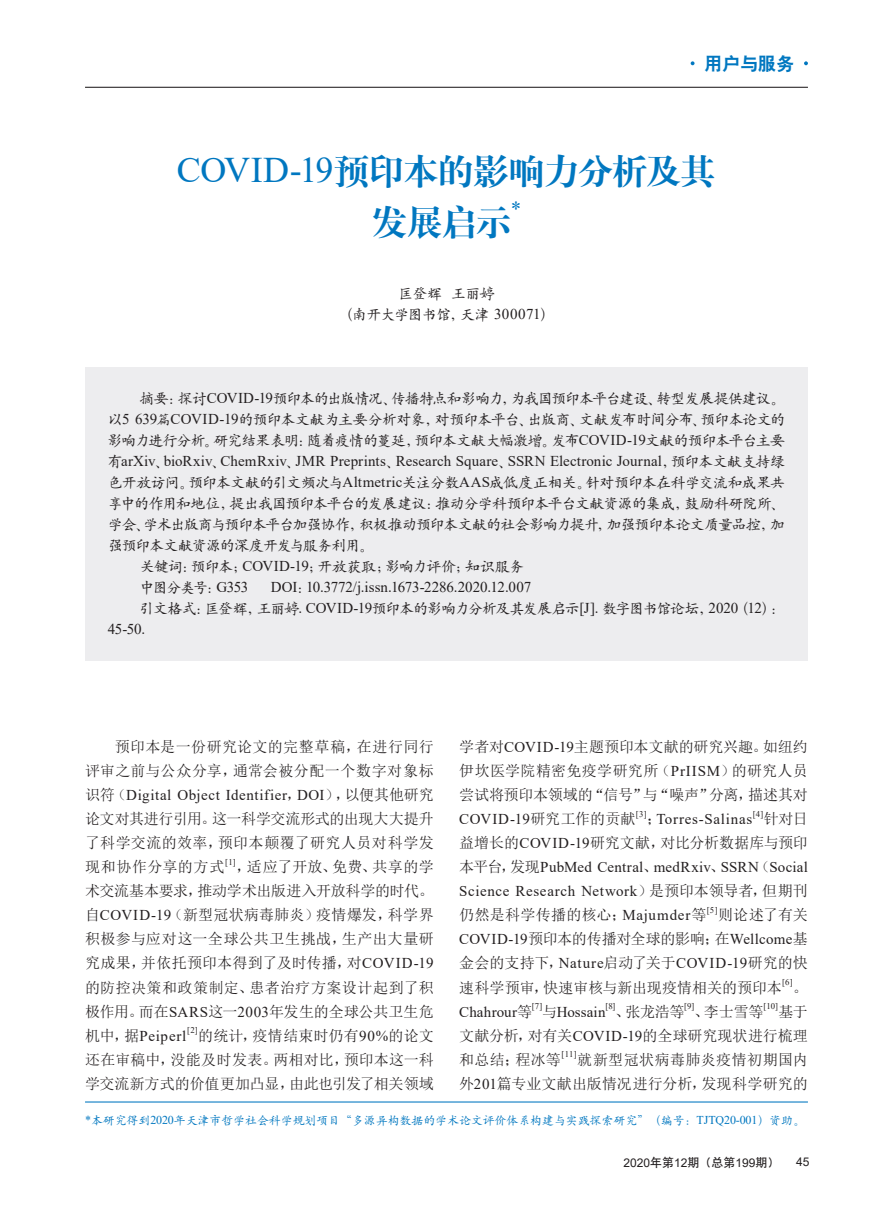
<style>
.page{position:relative;width:893px;height:1212px;background:#fff}
.page>*{position:absolute;margin:0;border:0;box-sizing:border-box;transform-origin:0 0}
.t1{font:36px/51px "H Ya 4 gj";letter-spacing:-.04em;color:#0077c0;text-align:center}
.t2{font:21px "Times New Roman";color:#0077c0}
.t3{font:18px "H Yb 2 gj";color:#0077c0}
.t4{font:15px/24px "Sim Sun";letter-spacing:.01em;color:#231f20;text-align:justify}
.t5{font:15px/21px "H Yc 1 gj";letter-spacing:-.065em;color:#231f20;text-align:justify}
.t6{font:15px/24px "Times New Roman";letter-spacing:.02em;color:#231f20}
.t7{font:15px "H Yc 1 gj";letter-spacing:-.085em;color:#231f20}
.t8{font:15px/24px "Sim Sun";letter-spacing:.03em;color:#231f20;text-align:right}
.t9{font:15px "Times New Roman";letter-spacing:-.005em;color:#231f20}
.t10{font:15px "Times New Roman";letter-spacing:.04em;color:#231f20}
.t11{font:15px "H Yc 1 gj";letter-spacing:-.045em;color:#231f20}
.t12{font:15px/24px "Sim Sun";letter-spacing:-.015em;color:#231f20;text-align:right}
.t13{font:15px "Times New Roman";letter-spacing:.05em;color:#231f20}
.t14{font:15px "Times New Roman";letter-spacing:.045em;color:#231f20}
.t15{font:12px "H Yc 1 gj";letter-spacing:-.01em;color:#0077c0}
.t16{font:12px "Arial";color:#231f20}
.t17{font:8.7px "Times New Roman";color:#231f20}
.s1{font-family:"Times New Roman"}
.s2{font-family:"H Yc 1 gj"}
.s3{font-family:"Sim Sun"}
.s4{font-family:"H Yb 1 gj"}
</style>
<div class="page">
<hr style="left:85px;top:87px;width:723px;height:1px;background:#231f20">
<div style="left:85px;top:367px;width:723px;height:293px;background:#ededef"></div>
<hr style="left:85px;top:1101px;width:723px;height:1px;background:#0077c0">
<svg style="left:691px;top:61px;width:3px;height:4px"></svg>
<svg style="left:804px;top:61px;width:4px;height:4px"></svg>
<p class="t3" style="left:704px;top:55px;width:91px">用户与服务</p>
<h1 class="t1" style="left:177px;top:145px;width:541px"><span class="s1">COVID-19</span>预印本的影响力分析及其发展启示</h1>
<h2 class="t2" style="left:511px;top:194px;width:12px">*</h2>
<p class="t5" style="left:338px;top:283px;width:218px;text-align:center">匡登辉 王丽婷<br>（南开大学图书馆，天津 <span class="s1">300071</span>）</p>
<p class="t5" style="left:108px;top:388px;width:679px;text-indent:32px">摘要：探讨<span class="s1">COVID-19</span>预印本的出版情况、传播特点和影响力，为我国预印本平台建设、转型发展提供建议。以<span class="s1">5 639</span>篇<span class="s1">COVID-19</span>的预印本文献为主要分析对象，对预印本平台、出版商、文献发布时间分布、预印本论文的影响力进行分析。研究结果表明：随着疫情的蔓延，预印本文献大幅激增。发布<span class="s1">COVID-19</span>文献的预印本平台主要</p>
<p class="t6" style="left:108px;top:448px;width:679px"><span class="s2">有</span>arXiv<span class="s2">、</span>bioRxiv<span class="s2">、</span>ChemRxiv<span class="s2">、</span>JMR Preprints<span class="s2">、</span>Research Square<span class="s2">、</span>SSRN Electronic Journal<span class="s2">，预印本文献支持绿</span></p>
<p class="t5" style="left:108px;top:472px;width:679px">色开放访问。预印本文献的引文频次与<span class="s1">Altmetric</span>关注分数<span class="s1">AAS</span>成低度正相关。针对预印本在科学交流和成果共</p>
<p class="t5" style="left:108px;top:493px;width:679px">享中的作用和地位，提出我国预印本平台的发展建议：推动分学科预印本平台文献资源的集成，鼓励科研院所、</p>
<p class="t5" style="left:108px;top:514px;width:679px">学会、学术出版商与预印本平台加强协作，积极推动预印本文献的社会影响力提升，加强预印本论文质量品控，加</p>
<p class="t5" style="left:108px;top:535px;width:267px">强预印本文献资源的深度开发与服务利用。</p>
<p class="t11" style="left:140px;top:559px;width:386px">关键词：预印本；<span class="s1">COVID-19</span>；开放获取；影响力评价；知识服务</p>
<p class="t5" style="left:140px;top:577px;width:110px">中图分类号：<span class="s1">G353</span></p>
<p class="t9" style="left:271px;top:576px;width:262px">DOI<span class="s2">：</span>10.3772/j.issn.1673-2286.2020.12.007</p>
<p class="t7" style="left:140px;top:601px;width:647px">引文格式：匡登辉，王丽婷<span class="s1">. COVID-19</span>预印本的影响力分析及其发展启示<span class="s1">[J].</span> 数字图书馆论坛，<span class="s1">2020</span>（<span class="s1">12</span>）：</p>
<p class="t6" style="left:108px;top:616px;width:39px">45-50.</p>
<p class="t8" style="left:85px;top:735px;width:350px">预印本是一份研究论文的完整草稿，在进行同行<br>评审之前与公众分享，通常会被分配一个数字对象标</p>
<p class="t10" style="left:85px;top:785px;width:350px"><span class="s3">识符（</span>Digital Object Identifier<span class="s3">，</span>DOI<span class="s3">），以便其他研究</span></p>
<p class="t4" style="left:85px;top:807px;width:350px">论文对其进行引用。这一科学交流形式的出现大大提升了科学交流的效率，预印本颠覆了研究人员对科学发现和协作分享的方式</p>
<p class="t17" style="left:225px;top:856px;width:12px">[1]</p>
<p class="t4" style="left:85px;top:855px;width:350px;text-indent:151px">，适应了开放、免费、共享的学术交流基本要求，推动学术出版进入开放科学的时代。自<span class="s1">COVID-19</span>（新型冠状病毒肺炎）疫情爆发，科学界积极参与应对这一全球公共卫生挑战，生产出大量研究成果，并依托预印本得到了及时传播，对<span class="s1">COVID-19</span>的防控决策和政策制定、患者治疗方案设计起到了积极作用。而在<span class="s1">SARS</span>这一<span class="s1">2003</span>年发生的全球公共卫生危</p>
<p class="t14" style="left:85px;top:1025px;width:103px"><span class="s3">机中，据</span>Peiperl</p>
<p class="t17" style="left:187px;top:1024px;width:12px">[2]</p>
<p class="t4" style="left:85px;top:1023px;width:350px;text-indent:113px">的统计，疫情结束时仍有<span class="s1">90%</span>的论文还在审稿中，没能及时发表。两相对比，预印本这一科学交流新方式的价值更加凸显，由此也引发了相关领域</p>
<p class="t4" style="left:459px;top:735px;width:350px">学者对<span class="s1">COVID-19</span>主题预印本文献的研究兴趣。如纽约伊坎医学院精密免疫学研究所（<span class="s1">PrIISM</span>）的研究人员尝试将预印本领域的“信号”与“噪声”分离，描述其对</p>
<p class="t6" style="left:459px;top:807px;width:178px">COVID-19<span class="s3">研究工作的贡献</span></p>
<p class="t17" style="left:636px;top:808px;width:12px">[3]</p>
<p class="t13" style="left:647px;top:809px;width:107px"><span class="s3">；</span>Torres-Salinas</p>
<p class="t17" style="left:753px;top:808px;width:12px">[4]</p>
<p class="t12" style="left:459px;top:807px;width:350px">针对日<br>益增长的<span class="s1">COVID-19</span>研究文献，对比分析数据库与预印</p>
<p class="t6" style="left:459px;top:855px;width:350px"><span class="s3">本平台，发现</span>PubMed Central<span class="s3">、</span>medRxiv<span class="s3">、</span>SSRN<span class="s3">（</span>Social<br>Science Research Network<span class="s3">）是预印本领导者，但期刊</span></p>
<p class="t4" style="left:459px;top:903px;width:249px">仍然是科学传播的核心；<span class="s1">Majumder</span>等</p>
<p class="t17" style="left:707px;top:904px;width:12px">[5]</p>
<p class="t4" style="left:718px;top:903px;width:91px">则论述了有关</p>
<p class="t6" style="left:459px;top:927px;width:350px">COVID-19<span class="s3">预印本的传播对全球的影响；在</span>Wellcome<span class="s3">基</span></p>
<p class="t4" style="left:459px;top:951px;width:350px">金会的支持下，<span class="s1">Nature</span>启动了关于<span class="s1">COVID-19</span>研究的快速科学预审，快速审核与新出现疫情相关的预印本</p>
<p class="t17" style="left:782px;top:976px;width:12px">[6]</p>
<p class="t4" style="left:793px;top:975px;width:16px">。</p>
<p class="t6" style="left:459px;top:999px;width:74px">Chahrour<span class="s3">等</span></p>
<p class="t17" style="left:532px;top:1000px;width:12px">[7]</p>
<p class="t6" style="left:542px;top:999px;width:65px"><span class="s3">与</span>Hossain</p>
<p class="t17" style="left:605px;top:1000px;width:12px">[8]</p>
<p class="t4" style="left:615px;top:999px;width:71px">、张龙浩等</p>
<p class="t17" style="left:684px;top:1000px;width:11px">[9]</p>
<p class="t4" style="left:694px;top:999px;width:71px">、李士雪等</p>
<p class="t17" style="left:763px;top:1000px;width:16px">[10]</p>
<p class="t4" style="left:459px;top:999px;width:350px;text-indent:319px">基于文献分析，对有关<span class="s1">COVID-19</span>的全球研究现状进行梳理和总结；程冰等</p>
<p class="t17" style="left:562px;top:1048px;width:17px">[11]</p>
<p class="t4" style="left:459px;top:1047px;width:350px;text-align:right">就新型冠状病毒肺炎疫情初期国内<br>外<span class="s1">201</span>篇专业文献出版情况进行分析，发现科学研究的</p>
<p class="t15" style="left:85px;top:1114px;width:721px"><span class="s1">*</span>本研究得到<span class="s1">2020</span>年天津市哲学社会科学规划项目“多源异构数据的学术论文评价体系构建与实践探索研究”（编号：<span class="s1">TJTQ20-001</span>）资助。</p>
<p class="t16" style="left:623px;top:1154px;width:158px">2020<span class="s4">年第</span>12<span class="s4">期（总第</span>199<span class="s4">期）</span></p>
<p class="t16" style="left:796px;top:1154px;width:15px">45</p>
</div>
